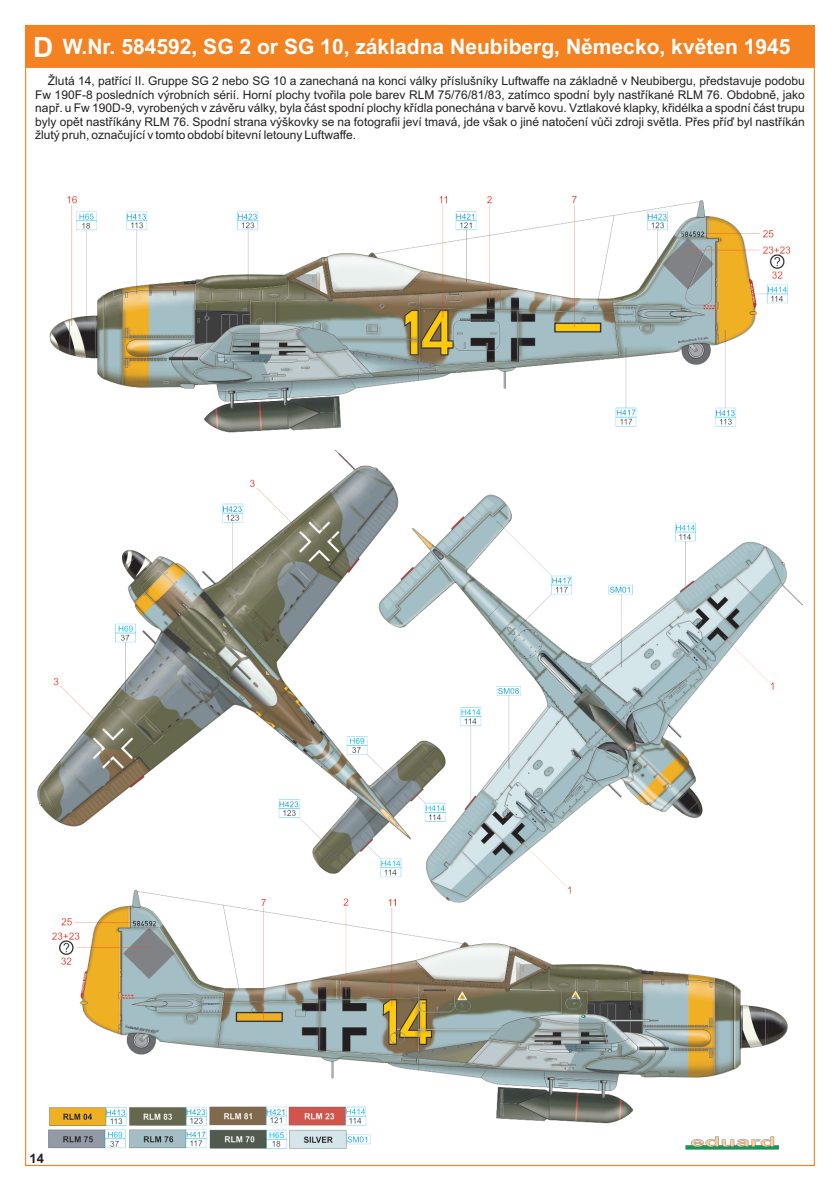
<style>
.page{position:relative;width:840px;height:1191px;background:#fff}
.page>*{position:absolute;margin:0;border:0;box-sizing:border-box;transform-origin:0 0}
.t1{font:700 21.2px "Arial";color:#fff}
.t2{font:700 13px "Arial";color:#231f20}
.t3{font:12px/13.4px "Arial";color:#231f20;text-align:justify}
.s1{font-size:28px}
</style>
<div class="page">
<div style="left:25px;top:25px;width:789px;height:43px;background:#f58220"></div>
<img style="left:37px;top:196px;width:765px;height:953px">
<h1 class="t1" style="left:33px;top:38px;width:758px"><span class="s1">D</span> W.Nr. 584592, SG 2 or SG 10, základna Neubiberg, Německo, květen 1945</h1>
<p class="t3" style="left:35px;top:76px;width:770px;text-indent:13px">Žlutá 14, patřící II. Gruppe SG 2 nebo SG 10 a zanechaná na konci války příslušníky Luftwaffe na základně v Neubibergu, představuje podobu Fw 190F-8 posledních výrobních sérií. Horní plochy tvořila pole barev RLM 75/76/81/83, zatímco spodní byly nastříkané RLM 76. Obdobně, jako např. u Fw 190D-9, vyrobených v závěru války, byla část spodní plochy křídla ponechána v barvě kovu. Vztlakové klapky, křidélka a spodní část trupu byly opět nastříkány RLM 76. Spodní strana výškovky se na fotografii jeví tmavá, jde však o jiné natočení vůči zdroji světla. Přes příď byl nastříkán žlutý pruh, označující v tomto období bitevní letouny Luftwaffe.</p>
<p class="t2" style="left:29px;top:1153px;width:16px">14</p>
</div>
